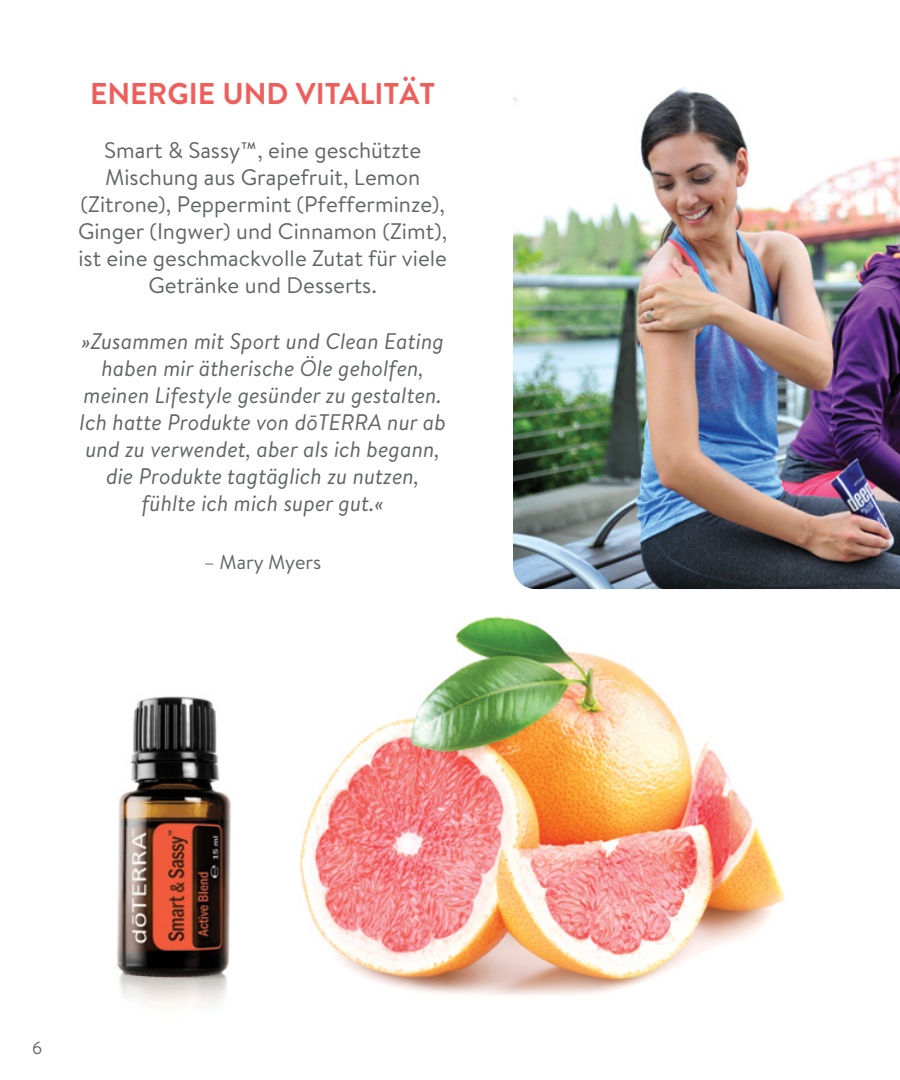
<style>
.page{position:relative;width:900px;height:1080px;background:#fff}
.page>*{position:absolute;margin:0;border:0;box-sizing:border-box;transform-origin:0 0}
.t1{font:700 30px "Brandon Text";color:#ee5f5c}
.t2{font:italic 22.5px/27px "Brandon Text";color:#636466;text-align:center}
.t3{font:22.5px/27px "Brandon Text";color:#636466;text-align:center}
.t4{font:20px "Brandon Text";color:#636466}
.t5{font:17.5px "Brandon Text";color:#636466}
</style>
<div class="page">
<img style="left:299px;top:616px;width:486px;height:380px">
<img style="left:513px;top:86px;width:387px;height:503px">
<img style="left:117px;top:696px;width:114px;height:310px">
<h1 class="t1" style="left:90px;top:72px;width:347px">ENERGIE UND VITALITÄT</h1>
<p class="t3" style="left:78px;top:136px;width:371px">Smart &amp; Sassy™, eine geschützte Mischung aus Grapefruit, Lemon (Zitrone), Peppermint (Pfefferminze), Ginger (Ingwer) und Cinnamon (Zimt), ist eine geschmackvolle Zutat für viele Getränke und Desserts.</p>
<p class="t2" style="left:79px;top:327px;width:368px">»Zusammen mit Sport und Clean Eating haben mir ätherische Öle geholfen, meinen Lifestyle gesünder zu gestalten.<br>Ich hatte Produkte von dōTERRA nur ab und zu verwendet, aber als ich begann, die Produkte tagtäglich zu nutzen, fühlte ich mich super gut.«</p>
<p class="t4" style="left:204px;top:548px;width:119px">– Mary Myers</p>
<p class="t5" style="left:32px;top:1036px;width:12px">6</p>
</div>
